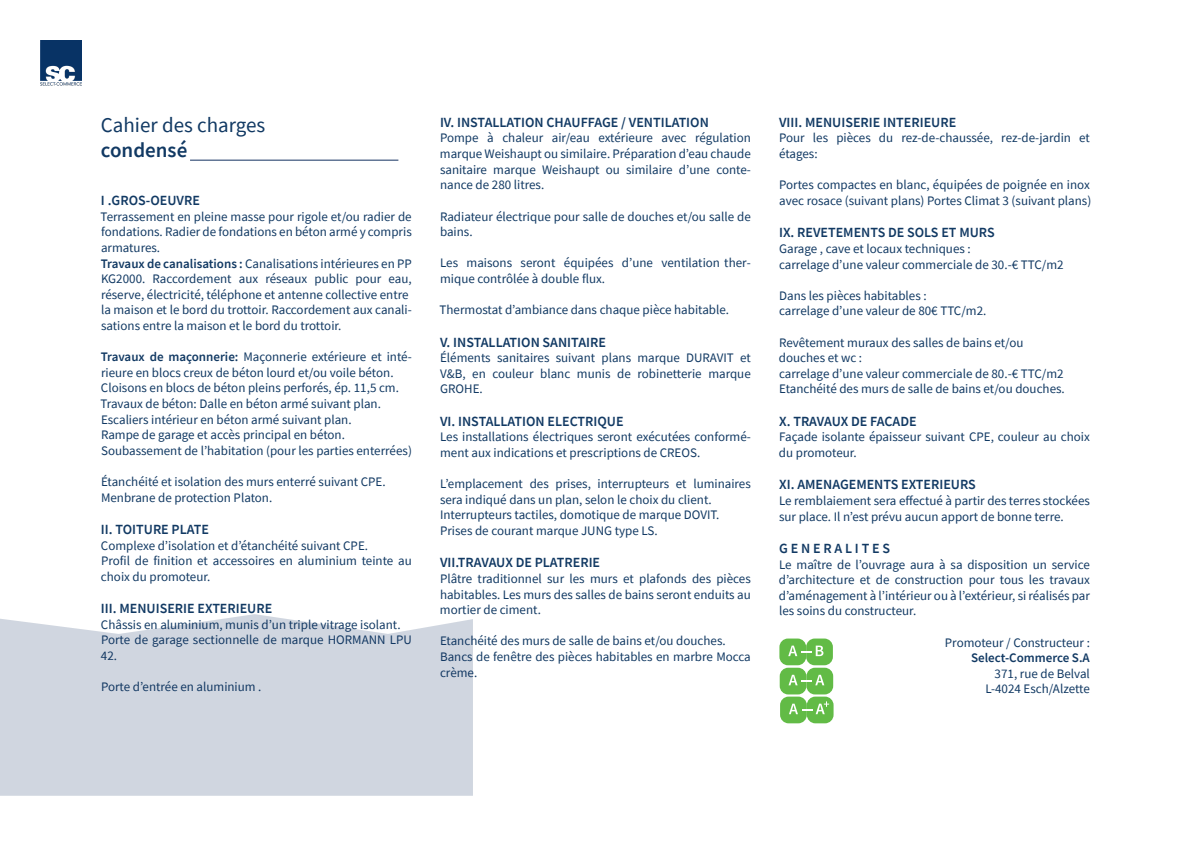
<style>
.page{position:relative;width:1191px;height:842px;background:#fff}
.page>*{position:absolute;margin:0;border:0;box-sizing:border-box;transform-origin:0 0}
.t1{font:21px "Source Sans Pro";color:#113963}
.t2{font:600 21px "Source Sans Pro";color:#113963}
.t3{font:600 14px "Source Sans Pro";color:#113963}
.t4{font:13px/15.6px "Source Sans Pro";color:#113963}
.t5{font:600 13px "Source Sans Pro";color:#113963}
.s1{font-weight:600}
</style>
<div class="page">
<img style="left:40px;top:40px;width:42px;height:46px">
<hr style="left:190px;top:160px;width:208px;height:1px;background:#133161">
<div style="left:0;top:614px;width:473px;height:182px;background:#d0d6e0"></div>
<div style="left:779px;top:638px;width:27px;height:27px;background:#62bb46;border-radius:9px"></div>
<div style="left:806px;top:638px;width:27px;height:27px;background:#62bb46;border-radius:9px"></div>
<svg style="left:788px;top:646px;width:35px;height:10px"></svg>
<div style="left:779px;top:668px;width:27px;height:26px;background:#62bb46;border-radius:9px"></div>
<div style="left:806px;top:668px;width:27px;height:26px;background:#62bb46;border-radius:9px"></div>
<svg style="left:788px;top:675px;width:36px;height:10px"></svg>
<div style="left:780px;top:697px;width:27px;height:26px;background:#62bb46;border-radius:9px"></div>
<div style="left:807px;top:697px;width:26px;height:26px;background:#62bb46;border-radius:9px"></div>
<svg style="left:789px;top:701px;width:40px;height:13px"></svg>
<h1 class="t1" style="left:101px;top:112px;width:166px">Cahier des charges</h1>
<h1 class="t2" style="left:101px;top:136px;width:88px">condensé</h1>
<p class="t3" style="left:101px;top:191px;width:100px">I .GROS-OEUVRE</p>
<p class="t4" style="left:101px;top:209px;width:313px">Terrassement en pleine masse pour rigole et/ou radier de fondations. Radier de fondations en béton armé y compris armatures.<br><span class="s1">Travaux de canalisations :</span> Canalisations intérieures en PP KG2000. Raccordement aux réseaux public pour eau, réserve, électricité, téléphone et antenne collective entre la maison et le bord du trottoir. Raccordement aux canali&shy;sations entre la maison et le bord du trottoir.</p>
<p class="t4" style="left:100px;top:349px;width:313px"><span class="s1">Travaux de maçonnerie:</span> Maçonnerie extérieure et inté&shy;rieure en blocs creux de béton lourd et/ou voile béton.<br>Cloisons en blocs de béton pleins perforés, ép. 11,5 cm.<br>Travaux de béton: Dalle en béton armé suivant plan.<br>Escaliers intérieur en béton armé suivant plan.<br>Rampe de garage et accès principal en béton.<br>Soubassement de l’habitation (pour les parties enterrées)</p>
<p class="t4" style="left:101px;top:474px;width:286px">Étanchéité et isolation des murs enterré suivant CPE.<br>Menbrane de protection Platon.</p>
<p class="t3" style="left:101px;top:520px;width:109px">II. TOITURE PLATE</p>
<p class="t4" style="left:101px;top:537px;width:312px">Complexe d’isolation et d’étanchéité suivant CPE.<br>Profil de finition et accessoires en aluminium teinte au choix du promoteur.</p>
<p class="t3" style="left:101px;top:599px;width:173px">III. MENUISERIE EXTERIEURE</p>
<p class="t4" style="left:101px;top:617px;width:312px">Châssis en aluminium, munis d’un triple vitrage isolant.<br>Porte de garage sectionnelle de marque HORMANN LPU<br>42.</p>
<p class="t4" style="left:101px;top:679px;width:162px">Porte d’entrée en aluminium .</p>
<p class="t3" style="left:440px;top:113px;width:270px">IV. INSTALLATION CHAUFFAGE / VENTILATION</p>
<p class="t4" style="left:440px;top:130px;width:312px;text-align:justify">Pompe à chaleur air/eau extérieure avec régulation marque Weishaupt ou similaire. Préparation d’eau chaude sanitaire marque Weishaupt ou similaire d’une conte&shy;nance de 280 litres.</p>
<p class="t4" style="left:440px;top:208px;width:312px">Radiateur électrique pour salle de douches et/ou salle de bains.</p>
<p class="t4" style="left:440px;top:255px;width:312px">Les maisons seront équipées d’une ventilation ther&shy;mique contrôlée à double flux.</p>
<p class="t4" style="left:439px;top:302px;width:291px">Thermostat d’ambiance dans chaque pièce habitable.</p>
<p class="t3" style="left:440px;top:333px;width:167px">V. INSTALLATION SANITAIRE</p>
<p class="t4" style="left:440px;top:350px;width:312px;text-align:justify">Éléments sanitaires suivant plans marque DURAVIT et V&amp;B, en couleur blanc munis de robinetterie marque GROHE.</p>
<p class="t3" style="left:440px;top:412px;width:185px">VI. INSTALLATION ELECTRIQUE</p>
<p class="t4" style="left:440px;top:429px;width:312px">Les installations électriques seront exécutées conformé&shy;ment aux indications et prescriptions de CREOS.</p>
<p class="t4" style="left:440px;top:476px;width:312px">L’emplacement des prises, interrupteurs et luminaires sera indiqué dans un plan, selon le choix du client.<br>Interrupteurs tactiles, domotique de marque DOVIT.<br>Prises de courant marque JUNG type LS.</p>
<p class="t3" style="left:440px;top:553px;width:162px">VII.TRAVAUX DE PLATRERIE</p>
<p class="t4" style="left:440px;top:571px;width:312px;text-align:justify">Plâtre traditionnel sur les murs et plafonds des pièces habitables. Les murs des salles de bains seront enduits au mortier de ciment.</p>
<p class="t4" style="left:440px;top:633px;width:312px">Etanchéité des murs de salle de bains et/ou douches.<br>Bancs de fenêtre des pièces habitables en marbre Mocca crème.</p>
<p class="t3" style="left:779px;top:113px;width:179px">VIII. MENUISERIE INTERIEURE</p>
<p class="t4" style="left:779px;top:130px;width:312px">Pour les pièces du rez-de-chaussée, rez-de-jardin et étages:</p>
<p class="t4" style="left:779px;top:177px;width:314px">Portes compactes en blanc, équipées de poignée en inox avec rosace (suivant plans) Portes Climat 3 (suivant plans)</p>
<p class="t3" style="left:779px;top:223px;width:217px">IX. REVETEMENTS DE SOLS ET MURS</p>
<p class="t4" style="left:779px;top:241px;width:286px">Garage , cave et locaux techniques :<br>carrelage d’une valeur commerciale de 30.-€ TTC/m2</p>
<p class="t4" style="left:779px;top:287px;width:209px">Dans les pièces habitables :<br>carrelage d’une valeur de 80€ TTC/m2.</p>
<p class="t4" style="left:779px;top:334px;width:287px">Revêtement muraux des salles de bains et/ou douches et wc :<br>carrelage d’une valeur commerciale de 80.-€ TTC/m2<br>Etanchéité des murs de salle de bains et/ou douches.</p>
<p class="t3" style="left:779px;top:412px;width:139px">X. TRAVAUX DE FACADE</p>
<p class="t4" style="left:779px;top:429px;width:312px">Façade isolante épaisseur suivant CPE, couleur au choix du promoteur.</p>
<p class="t3" style="left:779px;top:475px;width:198px">XI. AMENAGEMENTS EXTERIEURS</p>
<p class="t4" style="left:779px;top:493px;width:312px">Le remblaiement sera effectué à partir des terres stockées sur place. Il n’est prévu aucun apport de bonne terre.</p>
<p class="t3" style="left:779px;top:539px;width:112px">G E N E R A L I T E S</p>
<p class="t4" style="left:779px;top:556px;width:312px;text-align:justify">Le maître de l’ouvrage aura à sa disposition un service d’architecture et de construction pour tous les travaux d’aménagement à l’intérieur ou à l’extérieur, si réalisés par les soins du constructeur.</p>
<p class="t4" style="left:945px;top:634px;width:147px">Promoteur / Constructeur :</p>
<p class="t5" style="left:971px;top:649px;width:120px">Select-Commerce S.A</p>
<p class="t4" style="left:985px;top:665px;width:106px;text-align:right">371, rue de Belval<br>L-4024 Esch/Alzette</p>
</div>
